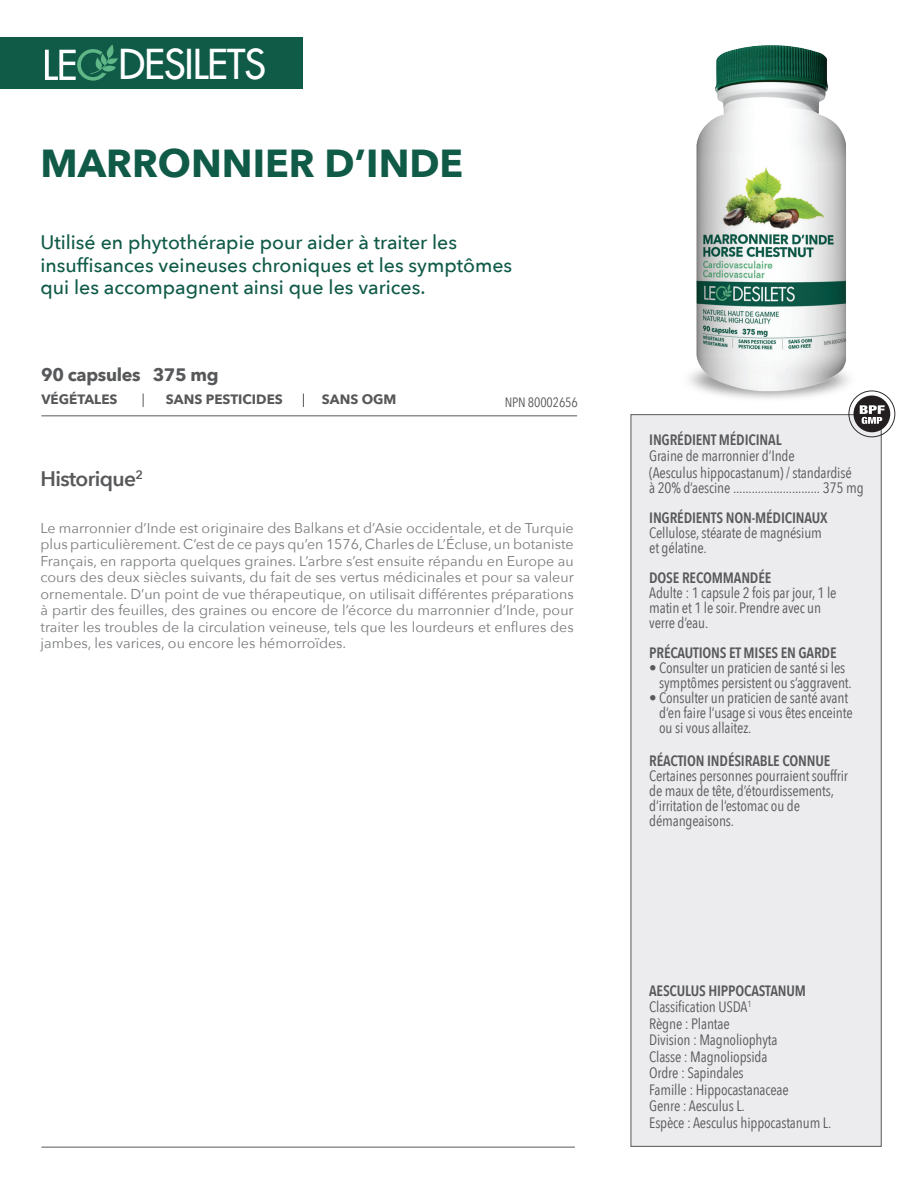
<style>
.page{position:relative;width:918px;height:1188px;background:#fff}
.page>*{position:absolute;margin:0;border:0;box-sizing:border-box;transform-origin:0 0}
.t1{font:40.05px "Futura";letter-spacing:-.025em;color:#fff}
.t2{font:700 39px "Avenir Next";color:#105a48}
.t3{font:600 21px "Avenir Next";letter-spacing:-.03em;color:#57585a}
.t4{font:500 19.5px/22.5px "Avenir Next";color:#105a48}
.t5{font:700 18px "Avenir Next";letter-spacing:-.02em;color:#57585a}
.t6{font:15px/15px "Avenir Next Condensed";letter-spacing:-.01em;color:#57585a}
.t7{font:600 15px "Avenir Next Condensed";letter-spacing:-.01em;color:#57585a}
.t8{font:14.25px/16.5px "Avenir Next";color:#787a7d;text-align:justify}
.t9{font:700 13.5px "Avenir Next";color:#57585a}
.t10{font:13.5px "Avenir Next Condensed";letter-spacing:-.01em;color:#57585a}
</style>
<div class="page">
<div style="left:631px;top:414px;width:250px;height:733px;background:#ececee"></div>
<hr style="left:41px;top:416px;width:536px;height:1px;background:#57585a">
<svg style="left:303px;top:394px;width:1px;height:13px"></svg>
<svg style="left:143px;top:394px;width:1px;height:13px"></svg>
<img style="left:689px;top:45px;width:160px;height:354px">
<div style="left:0;top:38px;width:303px;height:51px;background:#105a48"></div>
<svg style="left:45px;top:45px;width:73px;height:36px"></svg>
<svg style="left:848px;top:390px;width:47px;height:47px"></svg>
<hr style="left:42px;top:1147px;width:533px;height:1px;background:#57585a">
<p class="t1" style="left:119px;top:39px;width:149px">DESILETS</p>
<p class="t2" style="left:40px;top:130px;width:424px">MARRONNIER D’INDE</p>
<p class="t4" style="left:40px;top:230px;width:473px">Utilisé en phytothérapie pour aider à traiter les insuffisances veineuses chroniques et les symptômes qui les accompagnent ainsi que les varices.</p>
<p class="t5" style="left:41px;top:359px;width:179px">90 capsules 375 mg</p>
<p class="t9" style="left:41px;top:388px;width:78px">VÉGÉTALES</p>
<p class="t9" style="left:166px;top:388px;width:118px">SANS PESTICIDES</p>
<p class="t9" style="left:322px;top:388px;width:76px">SANS OGM</p>
<p class="t10" style="left:505px;top:390px;width:75px">NPN 80002656</p>
<p class="t3" style="left:40px;top:461px;width:104px">Historique<sup>2</sup></p>
<p class="t8" style="left:40px;top:519px;width:535px">Le marronnier d’Inde est originaire des Balkans et d’Asie occidentale, et de Turquie plus particulièrement. C’est de ce pays qu’en 1576, Charles de L’Écluse, un botaniste Français, en rapporta quelques graines. L’arbre s’est ensuite répandu en Europe au cours des deux siècles suivants, du fait de ses vertus médicinales et pour sa valeur ornementale. D’un point de vue thérapeutique, on utilisait différentes préparations à partir des feuilles, des graines ou encore de l’écorce du marronnier d’Inde, pour traiter les troubles de la circulation veineuse, tels que les lourdeurs et enflures des jambes, les varices, ou encore les hémorroïdes.</p>
<p class="t7" style="left:649px;top:427px;width:134px">INGRÉDIENT MÉDICINAL</p>
<p class="t6" style="left:649px;top:447px;width:204px;line-height:16.5px">Graine de marronnier d’Inde<br>(Aesculus hippocastanum) / standardisé</p>
<p class="t6" style="left:649px;top:479px;width:216px">à 20% d’aescine ............................ 375 mg</p>
<p class="t7" style="left:649px;top:505px;width:180px">INGRÉDIENTS NON-MÉDICINAUX</p>
<p class="t6" style="left:649px;top:524px;width:174px">Cellulose, stéarate de magnésium et gélatine.</p>
<p class="t7" style="left:649px;top:565px;width:124px">DOSE RECOMMANDÉE</p>
<p class="t6" style="left:649px;top:584px;width:189px">Adulte : 1 capsule 2 fois par jour, 1 le matin et 1 le soir. Prendre avec un verre d’eau.</p>
<p class="t7" style="left:649px;top:640px;width:189px">PRÉCAUTIONS ET MISES EN GARDE</p>
<p class="t6" style="left:659px;top:659px;width:194px;text-indent:-10px">• Consulter un praticien de santé si les symptômes persistent ou s’aggravent.</p>
<p class="t6" style="left:659px;top:689px;width:195px;text-indent:-10px">• Consulter un praticien de santé avant d’en faire l’usage si vous êtes enceinte ou si vous allaitez.</p>
<p class="t7" style="left:649px;top:748px;width:183px">RÉACTION INDÉSIRABLE CONNUE</p>
<p class="t6" style="left:649px;top:767px;width:200px">Certaines personnes pourraient souffrir de maux de tête, d’étourdissements, d’irritation de l’estomac ou de démangeaisons.</p>
<p class="t7" style="left:649px;top:978px;width:158px">AESCULUS HIPPOCASTANUM</p>
<p class="t6" style="left:649px;top:999px;width:104px">Classification USDA<sup>1</sup></p>
<p class="t6" style="left:649px;top:1015px;width:82px">Règne : Plantae</p>
<p class="t6" style="left:649px;top:1032px;width:130px">Division : Magnoliophyta</p>
<p class="t6" style="left:649px;top:1048px;width:120px">Classe : Magnoliopsida</p>
<p class="t6" style="left:649px;top:1065px;width:96px">Ordre : Sapindales</p>
<p class="t6" style="left:649px;top:1081px;width:141px">Famille : Hippocastanaceae</p>
<p class="t6" style="left:649px;top:1098px;width:97px">Genre : Aesculus L.</p>
<p class="t6" style="left:649px;top:1114px;width:184px">Espèce : Aesculus hippocastanum L.</p>
</div>
